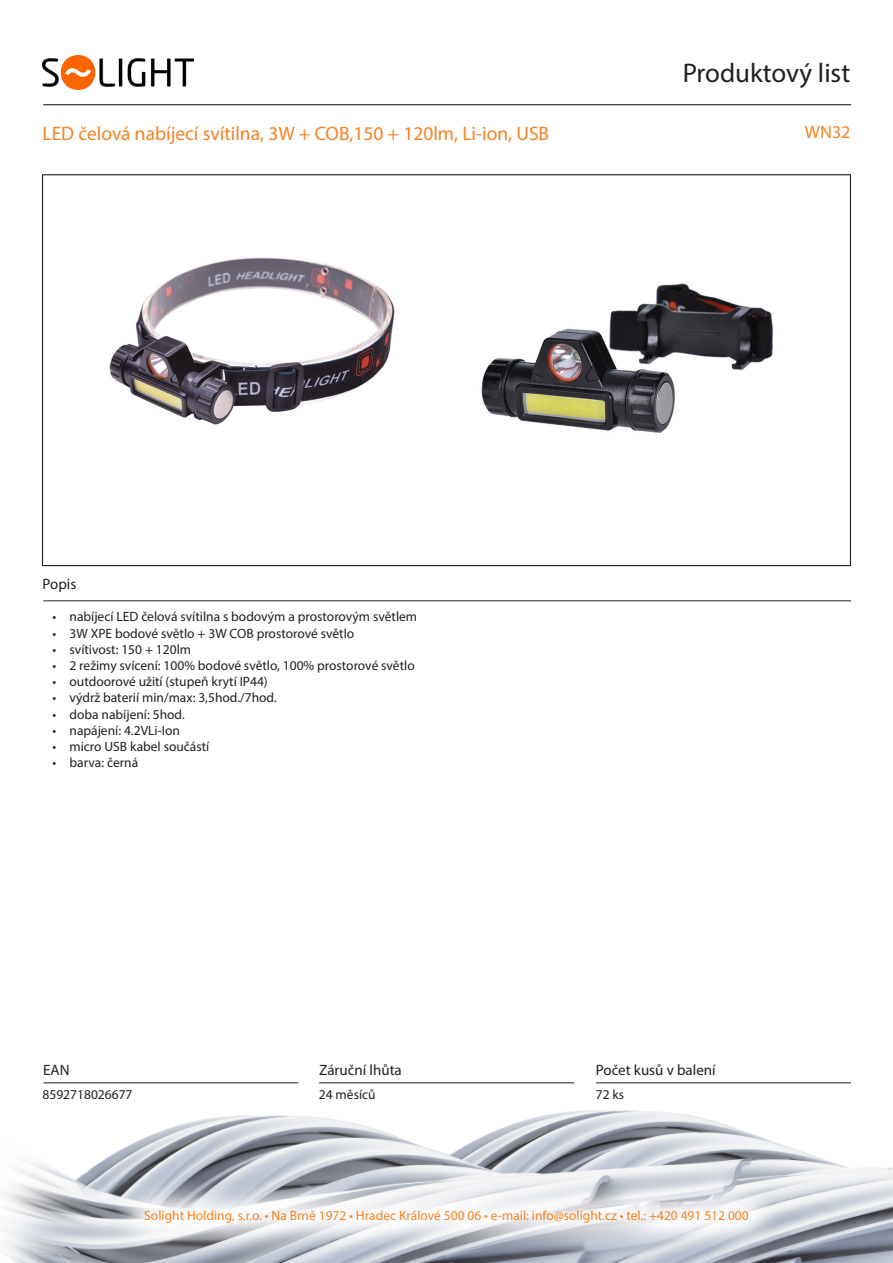
<style>
.page{position:relative;width:893px;height:1263px;background:#fff}
.page>*{position:absolute;margin:0;border:0;box-sizing:border-box;transform-origin:0 0}
.t1{font:27px "Myriad Pro";color:#231f20}
.t2{font:19.5px "Myriad Pro";color:#f58220}
.Kód_produktu{font:18px "Myriad Pro";color:#f58220}
.t3{font:15px "Myriad Pro";color:#231f20}
.t4{font:13.5px "Myriad Pro";color:#231f20}
.t5{font:13.5px "Myriad Pro";color:#f58220}
</style>
<div class="page">
<img style="left:3px;top:1082px;width:890px;height:181px">
<hr style="left:43px;top:104px;width:808px;height:1px;background:#231f20">
<hr style="left:43px;top:600px;width:808px;height:1px;background:#231f20">
<hr style="left:596px;top:1082px;width:255px;height:1px;background:#231f20">
<hr style="left:319px;top:1082px;width:255px;height:1px;background:#231f20">
<hr style="left:43px;top:1082px;width:255px;height:1px;background:#231f20">
<svg style="left:109px;top:1175px;width:674px;height:83px"></svg>
<img style="left:43px;top:55px;width:150px;height:34px">
<img style="left:109px;top:257px;width:286px;height:168px">
<img style="left:481px;top:283px;width:292px;height:150px">
<h1 class="t1" style="left:683px;top:56px;width:169px">Produktový list</h1>
<p class="t2" style="left:43px;top:121px;width:508px">LED čelová nabíjecí svítilna, 3W + COB,150 + 120lm, Li-ion, USB</p>
<p class="Kód_produktu" style="left:805px;top:121px;width:47px">WN32</p>
<p class="t3" style="left:43px;top:575px;width:35px">Popis</p>
<p class="t4" style="left:53px;top:608px;width:366px">• nabíjecí LED čelová svítilna s bodovým a prostorovým světlem</p>
<p class="t4" style="left:53px;top:625px;width:303px">• 3W XPE bodové světlo + 3W COB prostorové světlo</p>
<p class="t4" style="left:53px;top:641px;width:140px">• svítivost: 150 + 120lm</p>
<p class="t4" style="left:53px;top:657px;width:364px">• 2 režimy svícení: 100% bodové světlo, 100% prostorové světlo</p>
<p class="t4" style="left:53px;top:673px;width:217px">• outdoorové užití (stupeň krytí IP44)</p>
<p class="t4" style="left:53px;top:689px;width:226px">• výdrž baterií min/max: 3,5hod./7hod.</p>
<p class="t4" style="left:53px;top:706px;width:134px">• doba nabíjení: 5hod.</p>
<p class="t4" style="left:53px;top:722px;width:129px">• napájení: 4.2VLi-Ion</p>
<p class="t4" style="left:53px;top:738px;width:158px">• micro USB kabel součástí</p>
<p class="t4" style="left:53px;top:754px;width:87px">• barva: černá</p>
<p class="t3" style="left:43px;top:1060px;width:28px">EAN</p>
<p class="t3" style="left:319px;top:1060px;width:84px">Záruční lhůta</p>
<p class="t3" style="left:596px;top:1060px;width:121px">Počet kusů v balení</p>
<p class="t4" style="left:43px;top:1086px;width:92px">8592718026677</p>
<p class="t4" style="left:319px;top:1086px;width:58px">24 měsíců</p>
<p class="t4" style="left:596px;top:1086px;width:30px">72 ks</p>
<p class="t5" style="left:144px;top:1207px;width:606px">Solight Holding, s.r.o. • Na Brně 1972 • Hradec Králové 500 06 • e-mail: info@solight.cz • tel.: +420 491 512 000</p>
</div>
